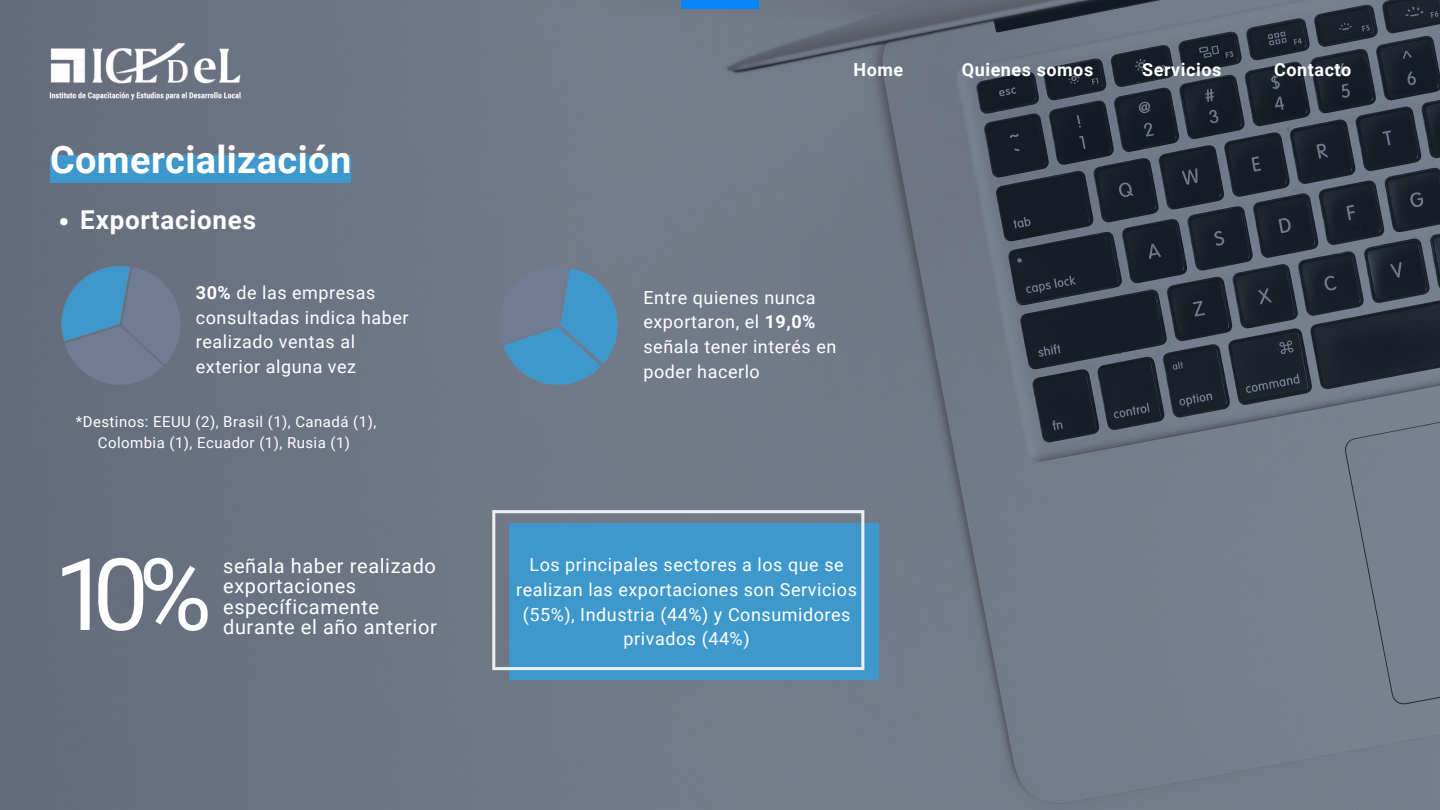
<style>
.page{position:relative;width:1440px;height:810px;background:#fff}
.page>*{position:absolute;margin:0;border:0;box-sizing:border-box;transform-origin:0 0}
.t1{font:100.1px "Roboto";color:#fff}
.t2{font:700 37.9px "Roboto";letter-spacing:.01em;color:#fff}
.t3{font:700 26px "Roboto";letter-spacing:.03em;color:#fff}
.t4{font:20px/20.2px "Roboto";letter-spacing:.03em;color:#fff}
.t5{font:18px/24.8px "Roboto";letter-spacing:.03em;color:#fff}
.t6{font:700 18px "Roboto";letter-spacing:.03em;color:#fff}
.t7{font:15px/21px "Roboto";letter-spacing:.03em;color:#fff;text-align:center}
.s1{font-weight:700}
</style>
<div class="page">
<img style="left:0;top:0;width:1440px;height:810px">
<div style="left:681px;top:0;width:78px;height:9px;background:#0486f6"></div>
<img style="left:36px;top:31px;width:218px;height:80px">
<div style="left:50px;top:156px;width:300px;height:27px;background:#3e98cb"></div>
<div style="left:509px;top:523px;width:369px;height:157px;background:#3e98cb"></div>
<svg style="left:492px;top:508px;width:372px;height:176px"></svg>
<svg style="left:484px;top:258px;width:148px;height:143px;background:#6083a0"></svg>
<svg style="left:46px;top:258px;width:147px;height:142px;background:#637992"></svg>
<svg style="left:60px;top:218px;width:8px;height:7px"></svg>
<p class="t2" style="left:50px;top:137px;width:303px">Comercialización</p>
<p class="t3" style="left:80px;top:205px;width:177px">Exportaciones</p>
<p class="t5" style="left:196px;top:280px;width:214px"><span class="s1">30%</span> de las empresas consultadas indica haber realizado ventas al</p>
<p class="t5" style="left:196px;top:355px;width:162px">exterior alguna vez</p>
<p class="t7" style="left:76px;top:412px;width:302px">*Destinos: EEUU (2), Brasil (1), Canadá (1),<br>Colombia (1), Ecuador (1), Rusia (1)</p>
<p class="t1" style="left:54px;top:537px;width:159px">10%</p>
<p class="t4" style="left:223px;top:556px;width:215px">señala haber realizado exportaciones específicamente durante el año anterior</p>
<p class="t6" style="left:853px;top:59px;width:51px">Home</p>
<p class="t6" style="left:962px;top:59px;width:133px">Quienes somos</p>
<p class="t6" style="left:1142px;top:59px;width:81px">Servicios</p>
<p class="t6" style="left:1274px;top:59px;width:79px">Contacto</p>
<p class="t5" style="left:643px;top:285px;width:174px">Entre quienes nunca exportaron, el <span class="s1">19,0%</span></p>
<p class="t5" style="left:643px;top:335px;width:195px">señala tener interés en poder hacerlo</p>
<p class="t5" style="left:516px;top:552px;width:342px;text-align:center">Los principales sectores a los que se realizan las exportaciones son Servicios (55%), Industria (44%) y Consumidores privados (44%)</p>
</div>
